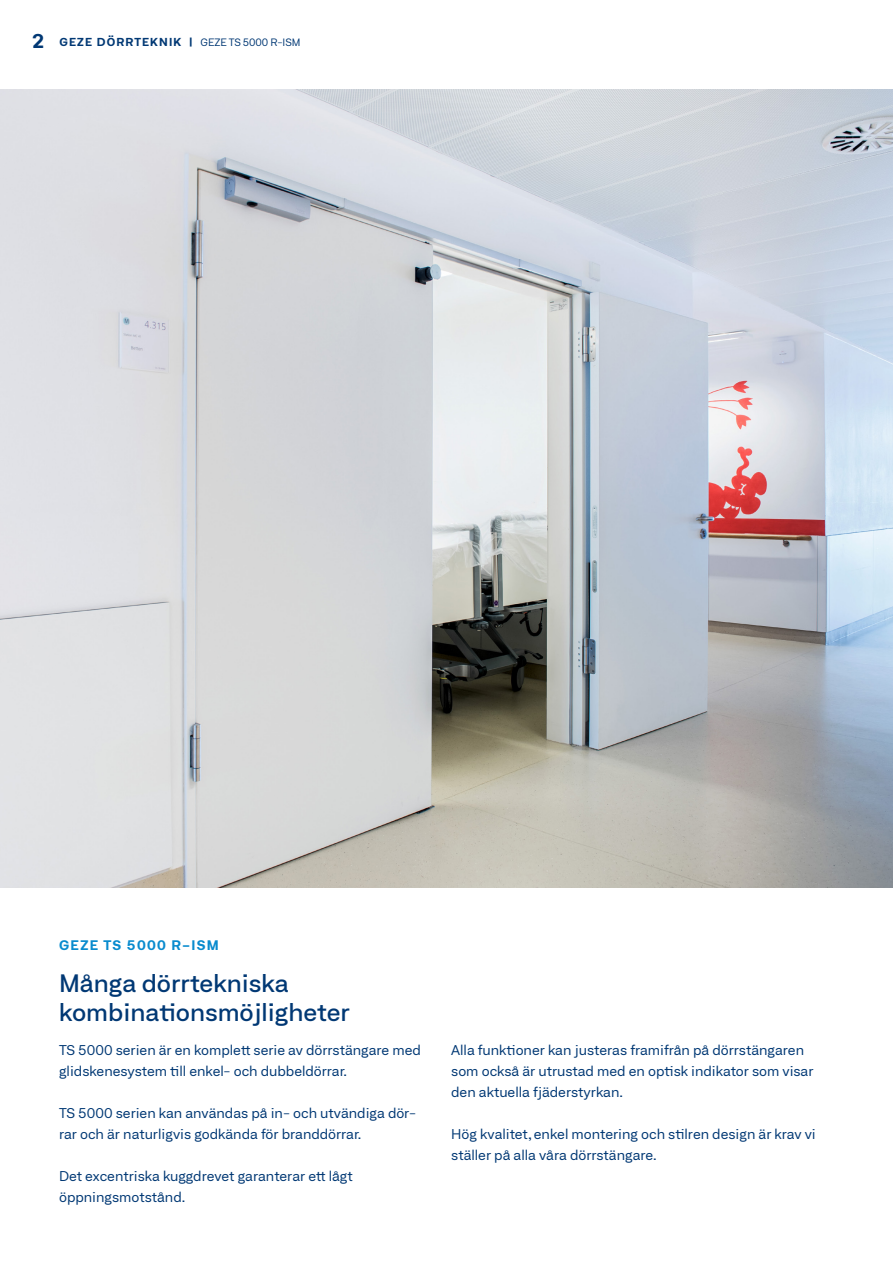
<style>
.page{position:relative;width:893px;height:1263px;background:#fff}
.page>*{position:absolute;margin:0;border:0;box-sizing:border-box;transform-origin:0 0}
.SUB_HEADLINE{font:500 expanded 24px/28.8px "Neufile Grotesk";color:#013874}
.BRØDTEKST{font:expanded 13.5px/21px "Neufile Grotesk";color:#013874}
.AKZENT_cyan{font:700 expanded 13.5px "Neufile Grotesk";letter-spacing:.1em;color:#098bce}
.t1{font:700 expanded 11.25px "Neufile Grotesk";letter-spacing:.1em;color:#013874}
.s1{font-size:19.5px}
.s2{font-weight:400;font-size:10.2px}
</style>
<div class="page">
<img style="left:0;top:89px;width:893px;height:798px">
<p class="t1" style="left:32px;top:35px;width:270px"><span class="s1">2</span> GEZE DÖRRTEKNIK | <span class="s2">GEZE TS 5000 R-ISM</span></p>
<p class="AKZENT_cyan" style="left:59px;top:936px;width:161px">GEZE TS 5000 R-ISM</p>
<p class="SUB_HEADLINE" style="left:59px;top:969px;width:292px">Många dörrtekniska kombinationsmöjligheter</p>
<p class="BRØDTEKST" style="left:59px;top:1040px;width:363px">TS 5000 serien är en komplett serie av dörrstängare med glidskenesystem till enkel- och dubbeldörrar.</p>
<p class="BRØDTEKST" style="left:59px;top:1103px;width:359px">TS 5000 serien kan användas på in- och utvändiga dör&shy;rar och är naturligvis godkända för branddörrar.</p>
<p class="BRØDTEKST" style="left:59px;top:1166px;width:295px">Det excentriska kuggdrevet garanterar ett lågt öppningsmotstånd.</p>
<p class="BRØDTEKST" style="left:451px;top:1040px;width:364px">Alla funktioner kan justeras framifrån på dörrstängaren som också är utrustad med en optisk indikator som visar den aktuella fjäderstyrkan.</p>
<p class="BRØDTEKST" style="left:451px;top:1124px;width:366px">Hög kvalitet, enkel montering och stilren design är krav vi ställer på alla våra dörrstängare.</p>
</div>
